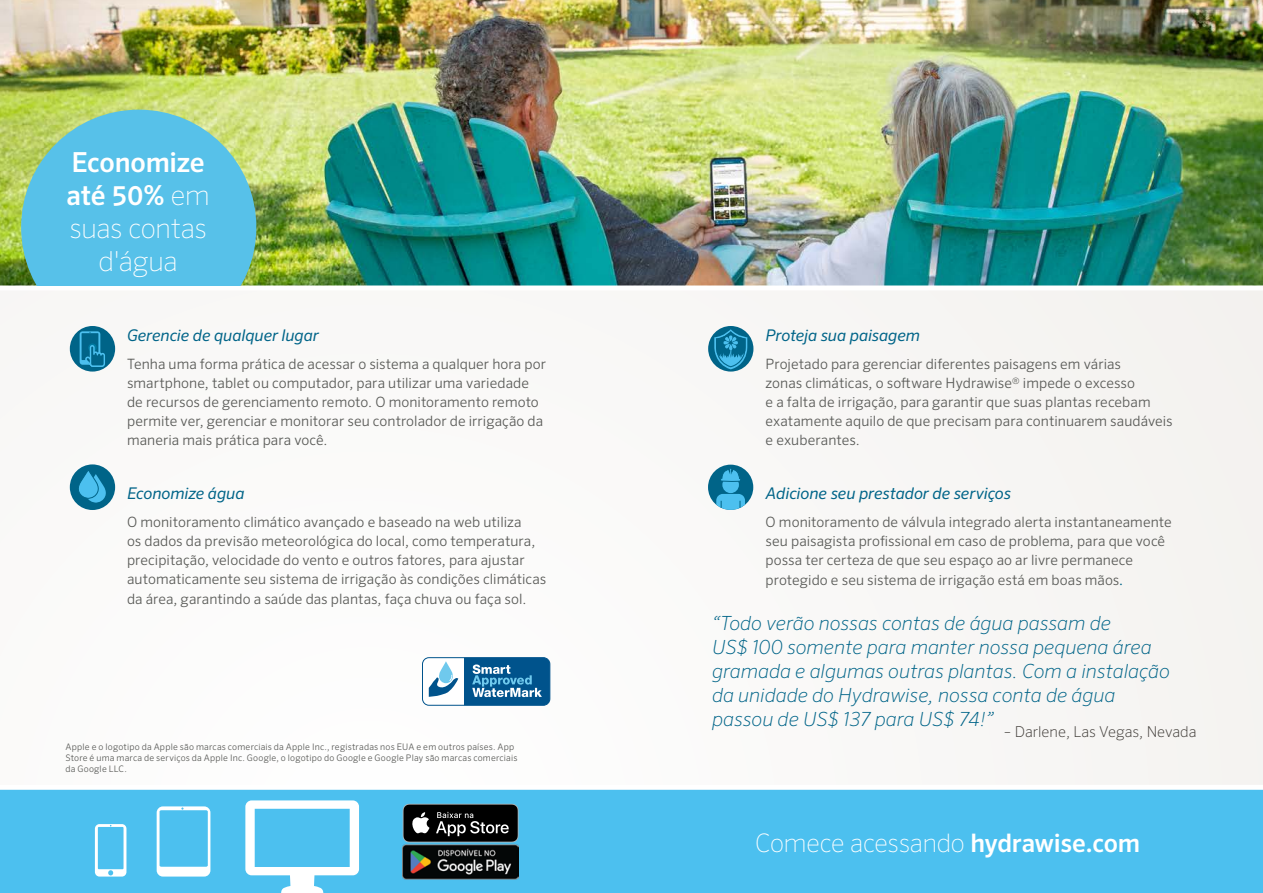
<style>
.page{position:relative;width:1263px;height:893px;background:#fff}
.page>*{position:absolute;margin:0;border:0;box-sizing:border-box;transform-origin:0 0}
.t1{font:100 27.6px/33.3px "Sero Pro";letter-spacing:-.015em;color:#fff;text-align:center}
.t2{font:100 25.5px "Sero Pro";letter-spacing:-.01em;color:#fff}
.t3{font:italic 200 19.5px/24px "Sero Pro";color:#006488}
.t4{font:italic 16.2px "Sero Pro";letter-spacing:-.005em;color:#006488}
.t5{font:200 15px "Sero Pro";color:#3d3935}
.t6{font:300 14.25px/19px "Sero Pro";letter-spacing:.005em;color:#585956}
.t7{font:300 9px/10.8px "Sero Pro";letter-spacing:.02em;color:#585956}
.s1{font-weight:500}
.s2{font-style:italic;font-size:16.2px;color:#006488}
</style>
<div class="page">
<div style="left:0;top:260px;width:1263px;height:531px;background:#f9f8f7"></div>
<div style="left:0;top:786px;width:1263px;height:107px;background:#4cc0ef"></div>
<svg style="left:245px;top:800px;width:114px;height:93px"></svg>
<svg style="left:95px;top:824px;width:31px;height:52px"></svg>
<svg style="left:157px;top:806px;width:53px;height:70px"></svg>
<img style="left:0;top:0;width:1263px;height:285px">
<div style="left:0;top:285px;width:1263px;height:5px;background:#fff"></div>
<div style="left:0;top:785px;width:1263px;height:5px;background:#fff"></div>
<svg style="left:21px;top:110px;width:235px;height:175px;background:#67c3d4"></svg>
<div style="left:708px;top:326px;width:45px;height:46px;background:#006488;border-radius:50%"></div>
<svg style="left:714px;top:329px;width:33px;height:40px"></svg>
<div style="left:70px;top:326px;width:45px;height:46px;background:#006488;border-radius:50%"></div>
<svg style="left:80px;top:331px;width:20px;height:34px"></svg>
<div style="left:82px;top:333px;width:16px;height:27px;background:#006488"></div>
<svg style="left:85px;top:345px;width:20px;height:22px"></svg>
<div style="left:70px;top:464px;width:45px;height:46px;background:#006488;border-radius:50%"></div>
<svg style="left:76px;top:469px;width:33px;height:34px"></svg>
<div style="left:708px;top:465px;width:45px;height:45px;background:#006488;border-radius:50%"></div>
<svg style="left:716px;top:468px;width:29px;height:42px"></svg>
<div style="left:422px;top:658px;width:128px;height:47px;background:#fff;border-radius:7px"></div>
<div style="left:422px;top:657px;width:128px;height:49px;border:1px solid #00538c;border-radius:7px"></div>
<svg style="left:429px;top:661px;width:29px;height:36px"></svg>
<svg style="left:464px;top:658px;width:86px;height:47px;background:#2770a0"></svg>
<img style="left:403px;top:844px;width:115px;height:35px">
<svg style="left:403px;top:804px;width:115px;height:38px;background:#2a2b2b"></svg>
<h1 class="t1" style="left:67px;top:145px;width:145px"><span class="s1">Economize até 50%</span> em suas contas d'água</h1>
<p class="t4" style="left:127px;top:326px;width:193px">Gerencie de qualquer lugar</p>
<p class="t6" style="left:127px;top:354px;width:420px">Tenha uma forma prática de acessar o sistema a qualquer hora por smartphone, tablet ou computador, para utilizar uma variedade de recursos de gerenciamento remoto. O monitoramento remoto permite ver, gerenciar e monitorar seu controlador de irrigação da maneria mais prática para você.</p>
<p class="t4" style="left:127px;top:484px;width:119px">Economize água</p>
<p class="t6" style="left:127px;top:512px;width:421px">O monitoramento climático avançado e baseado na web utiliza<br>os dados da previsão meteorológica do local, como temperatura, precipitação, velocidade do vento e outros fatores, para ajustar automaticamente seu sistema de irrigação às condições climáticas da área, garantindo a saúde das plantas, faça chuva ou faça sol.</p>
<p class="t7" style="left:65px;top:741px;width:453px">Apple e o logotipo da Apple são marcas comerciais da Apple Inc., registradas nos EUA e em outros países. App<br>Store é uma marca de serviços da Apple Inc. Google, o logotipo do Google e Google Play são marcas comerciais da Google LLC.</p>
<p class="t4" style="left:765px;top:326px;width:156px">Proteja sua paisagem</p>
<p class="t6" style="left:765px;top:354px;width:408px">Projetado para gerenciar diferentes paisagens em várias<br>zonas climáticas, o software Hydrawise® impede o excesso<br>e a falta de irrigação, para garantir que suas plantas recebam exatamente aquilo de que precisam para continuarem saudáveis e exuberantes.</p>
<p class="t4" style="left:765px;top:484px;width:247px">Adicione seu prestador de serviços</p>
<p class="t6" style="left:765px;top:512px;width:408px">O monitoramento de válvula integrado alerta instantaneamente seu paisagista profissional em caso de problema, para que você possa ter certeza de que seu espaço ao ar livre permanece protegido e seu sistema de irrigação está em boas mãos<span class="s2">.</span></p>
<h3 class="t3" style="left:712px;top:610px;width:459px">“Todo verão nossas contas de água passam de<br>US$ 100 somente para manter nossa pequena área gramada e algumas outras plantas. Com a instalação da unidade do Hydrawise, nossa conta de água passou de US$ 137 para US$ 74!”</h3>
<p class="t5" style="left:1004px;top:723px;width:194px">– Darlene, Las Vegas, Nevada</p>
<h2 class="t2" style="left:755px;top:828px;width:386px">Comece acessando <span class="s1">hydrawise.com</span></h2>
</div>
